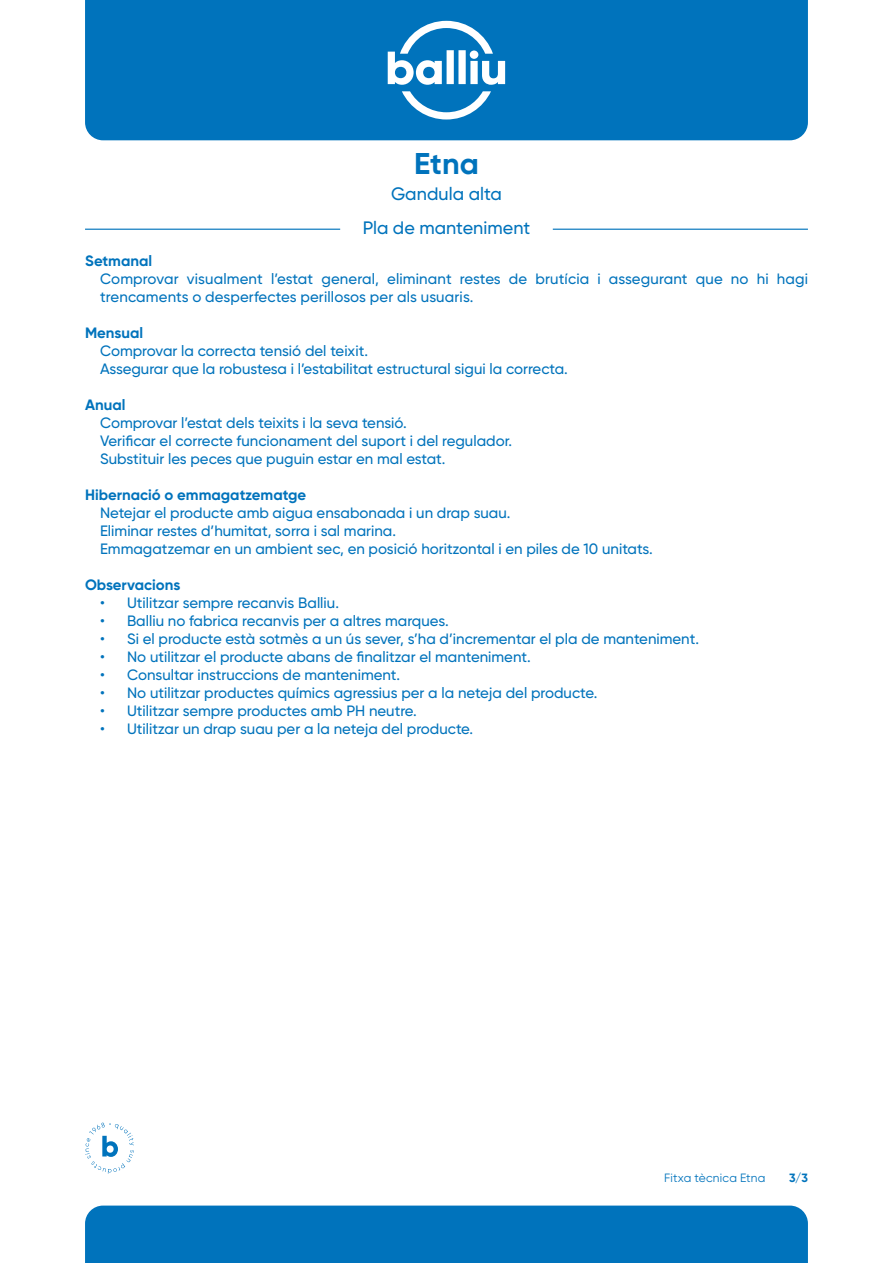
<style>
.page{position:relative;width:893px;height:1263px;background:#fff}
.page>*{position:absolute;margin:0;border:0;box-sizing:border-box;transform-origin:0 0}
.t1{font:700 30px "Gilroy";color:#0073bc}
.t2{font:500 18px/33.6px "Gilroy";color:#0073bc;text-align:center}
.t3{font:500 15px/18px "Gilroy";color:#0073bc}
.t4{font:700 15px "Gilroy";color:#0073bc}
.t5{font:12px "Gilroy";letter-spacing:.015em;color:#0073bc}
.t6{font:700 12px "Gilroy";color:#0073bc}
</style>
<div class="page">
<div style="left:85px;top:0;width:723px;height:140px;background:#0073bc"></div>
<svg style="left:388px;top:21px;width:117px;height:98px"></svg>
<div style="left:85px;top:1205px;width:723px;height:58px;background:#0073bc"></div>
<svg style="left:85px;top:1122px;width:49px;height:52px"></svg>
<hr style="left:553px;top:229px;width:255px;height:1px;background:#0073bc">
<hr style="left:85px;top:229px;width:255px;height:1px;background:#0073bc">
<h1 class="t1" style="left:414px;top:150px;width:66px">Etna</h1>
<p class="t2" style="left:363px;top:178px;width:169px">Gandula alta<br>Pla de manteniment</p>
<p class="t4" style="left:85px;top:254px;width:69px">Setmanal</p>
<p class="t3" style="left:100px;top:270px;width:709px">Comprovar visualment l’estat general, eliminant restes de brutícia i assegurant que no hi hagi trencaments o desperfectes perillosos per als usuaris.</p>
<p class="t4" style="left:85px;top:326px;width:60px">Mensual</p>
<p class="t3" style="left:100px;top:342px;width:469px">Comprovar la correcta tensió del teixit.<br>Assegurar que la robustesa i l’estabilitat estructural sigui la correcta.</p>
<p class="t4" style="left:85px;top:398px;width:42px">Anual</p>
<p class="t3" style="left:100px;top:414px;width:414px">Comprovar l’estat dels teixits i la seva tensió.<br>Verificar el correcte funcionament del suport i del regulador.<br>Substituir les peces que puguin estar en mal estat.</p>
<p class="t4" style="left:85px;top:488px;width:223px">Hibernació o emmagatzematge</p>
<p class="t3" style="left:100px;top:504px;width:554px">Netejar el producte amb aigua ensabonada i un drap suau.<br>Eliminar restes d’humitat, sorra i sal marina.<br>Emmagatzemar en un ambient sec, en posició horitzontal i en piles de 10 unitats.</p>
<p class="t4" style="left:85px;top:578px;width:97px">Observacions</p>
<p class="t3" style="left:100px;top:594px;width:240px">• Utilitzar sempre recanvis Balliu.</p>
<p class="t3" style="left:100px;top:612px;width:350px">• Balliu no fabrica recanvis per a altres marques.</p>
<p class="t3" style="left:100px;top:630px;width:600px">• Si el producte està sotmès a un ús sever, s’ha d’incrementar el pla de manteniment.</p>
<p class="t3" style="left:100px;top:648px;width:432px">• No utilitzar el producte abans de finalitzar el manteniment.</p>
<p class="t3" style="left:100px;top:666px;width:302px">• Consultar instruccions de manteniment.</p>
<p class="t3" style="left:100px;top:684px;width:499px">• No utilitzar productes químics agressius per a la neteja del producte.</p>
<p class="t3" style="left:100px;top:702px;width:318px">• Utilitzar sempre productes amb PH neutre.</p>
<p class="t3" style="left:100px;top:720px;width:375px">• Utilitzar un drap suau per a la neteja del producte.</p>
<p class="t5" style="left:664px;top:1172px;width:103px">Fitxa tècnica Etna</p>
<p class="t6" style="left:789px;top:1172px;width:20px">3/3</p>
</div>
